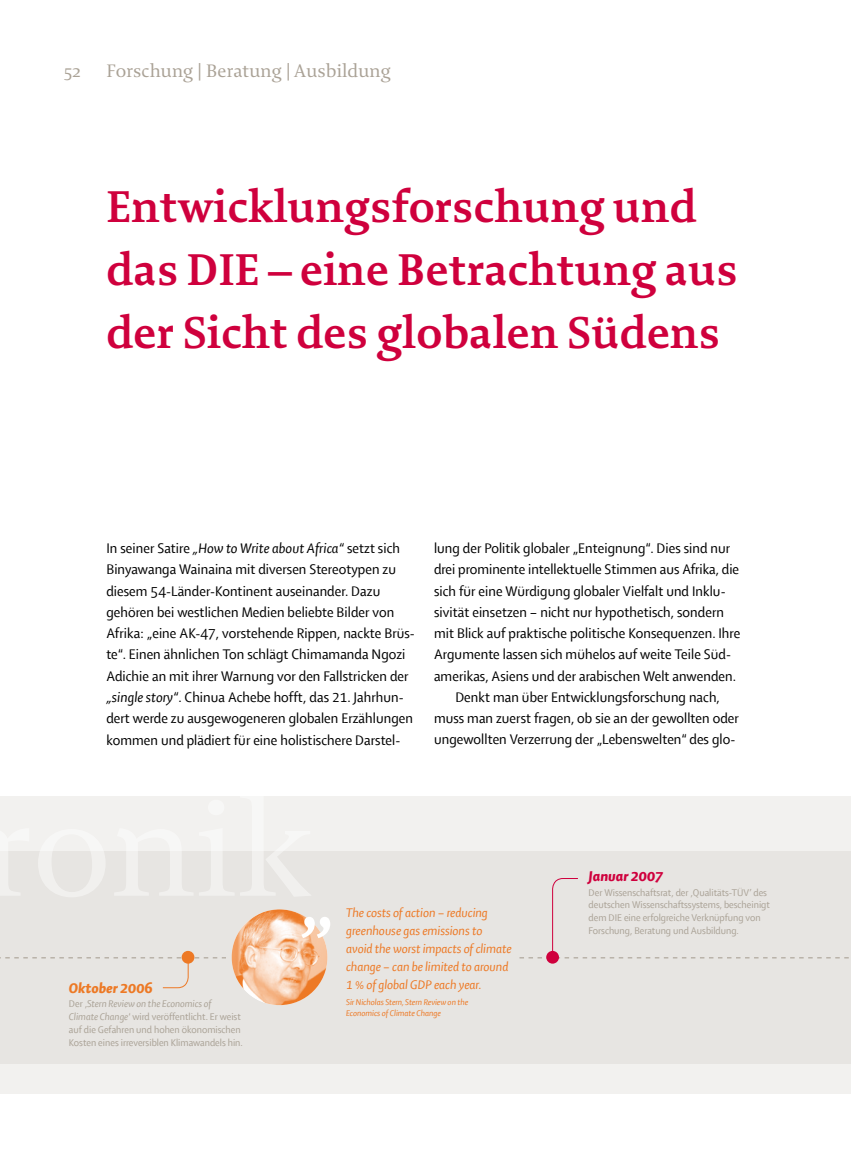
<style>
.page{position:relative;width:851px;height:1170px;background:#fff}
.page>*{position:absolute;margin:0;border:0;box-sizing:border-box;transform-origin:0 0}
.t1{font:700 75px "Enigma 2";color:#fff}
.t2{font:700 48px/63px "Enigma 2";color:#cf003d}
.t3{font:19.5px "Enigma 2";color:#aaa296}
.t4{font:15px/21.3px "Shaker R";letter-spacing:.005em;color:#000}
.t5{font:15px "Shaker RHI";color:#ed7925}
.t6{font:15px "Shaker RHI";color:#cf003d}
.t7{font:13.5px/18px "Shaker RI";color:#ed7925}
.t8{font:10.5px/12.8px "Shaker R";color:#aaa296}
.t9{font:10.5px "Shaker RI";color:#aaa296}
.t10{font:9px/10.5px "Shaker RI";color:#ed7925}
.s1{font-family:"Shaker RI"}
.s2{font-family:"Shaker R"}
</style>
<div class="page">
<div style="left:0;top:795px;width:850px;height:298px;background:#f2f1ef"></div>
<div style="left:0;top:850px;width:850px;height:213px;background:#e7e5e2"></div>
<img style="left:232px;top:909px;width:95px;height:96px;border-radius:48px">
<svg style="left:0;top:878px;width:849px;height:110px"></svg>
<h3 class="t3" style="left:64px;top:58px;width:19px">52</h3>
<h3 class="t3" style="left:106px;top:58px;width:286px">Forschung | Beratung | Ausbildung</h3>
<h2 class="t2" style="left:106px;top:173px;width:633px">Entwicklungsforschung und das DIE – eine Betrachtung aus der Sicht des globalen Südens</h2>
<p class="t4" style="left:106px;top:537px;width:310px">In seiner Satire <span class="s1">„How to Write about Africa“</span> setzt sich Binyawanga Wainaina mit diversen Stereotypen zu diesem 54-Länder-Kontinent auseinander. Dazu gehören bei westlichen Medien beliebte Bilder von Afrika: „eine AK-47, vorstehende Rippen, nackte Brüs&shy;te“. Einen ähnlichen Ton schlägt Chimamanda Ngozi Adichie an mit ihrer Warnung vor den Fallstricken der <span class="s1">„single story“</span>. Chinua Achebe hofft, das 21. Jahrhun&shy;dert werde zu ausgewogeneren globalen Erzählungen kommen und plädiert für eine holistischere Darstel-</p>
<p class="t4" style="left:434px;top:537px;width:297px">lung der Politik globaler „Enteignung“. Dies sind nur</p>
<p class="t4" style="left:434px;top:559px;width:306px">drei prominente intellektuelle Stimmen aus Afrika, die</p>
<p class="t4" style="left:434px;top:580px;width:293px">sich für eine Würdigung globaler Vielfalt und Inklu-</p>
<p class="t4" style="left:434px;top:601px;width:291px">sivität einsetzen – nicht nur hypothetisch, sondern</p>
<p class="t4" style="left:434px;top:622px;width:308px">mit Blick auf praktische politische Konsequenzen. Ihre</p>
<p class="t4" style="left:434px;top:644px;width:298px">Argumente lassen sich mühelos auf weite Teile Süd-</p>
<p class="t4" style="left:434px;top:665px;width:303px">amerikas, Asiens und der arabischen Welt anwenden.</p>
<p class="t4" style="left:455px;top:686px;width:266px">Denkt man über Entwicklungsforschung nach,</p>
<p class="t4" style="left:434px;top:707px;width:306px">muss man zuerst fragen, ob sie an der gewollten oder</p>
<p class="t4" style="left:434px;top:729px;width:303px">ungewollten Verzerrung der „Lebenswelten“ des glo-</p>
<p class="t5" style="left:69px;top:979px;width:85px">Oktober 2006</p>
<p class="t9" style="left:69px;top:998px;width:144px"><span class="s2">Der ‚</span>Stern Review on the Economics of</p>
<p class="t8" style="left:69px;top:1010px;width:175px"><span class="s1">Climate Change</span>‘ wird veröffentlicht. Er weist auf die Gefahren und hohen ökonomischen<br>Kosten eines irreversiblen Klimawandels hin.</p>
<h1 class="t1" style="left:300px;top:849px;width:36px">„</h1>
<p class="t7" style="left:346px;top:903px;width:167px">The costs of action – reducing greenhouse gas emissions to avoid the worst impacts of climate change – can be limited to around<br>1 % of global GDP each year.</p>
<p class="t10" style="left:346px;top:997px;width:123px">Sir Nicholas Stern, Stern Review on the<br>Economics of Climate Change</p>
<p class="t6" style="left:588px;top:868px;width:76px">Januar 2007</p>
<p class="t8" style="left:588px;top:885px;width:183px">Der Wissenschaftsrat, der ‚Qualitäts-TÜV’ des deutschen Wissenschaftssystems, bescheinigt dem DIE eine erfolgreiche Verknüpfung von Forschung, Beratung und Ausbildung.</p>
</div>
